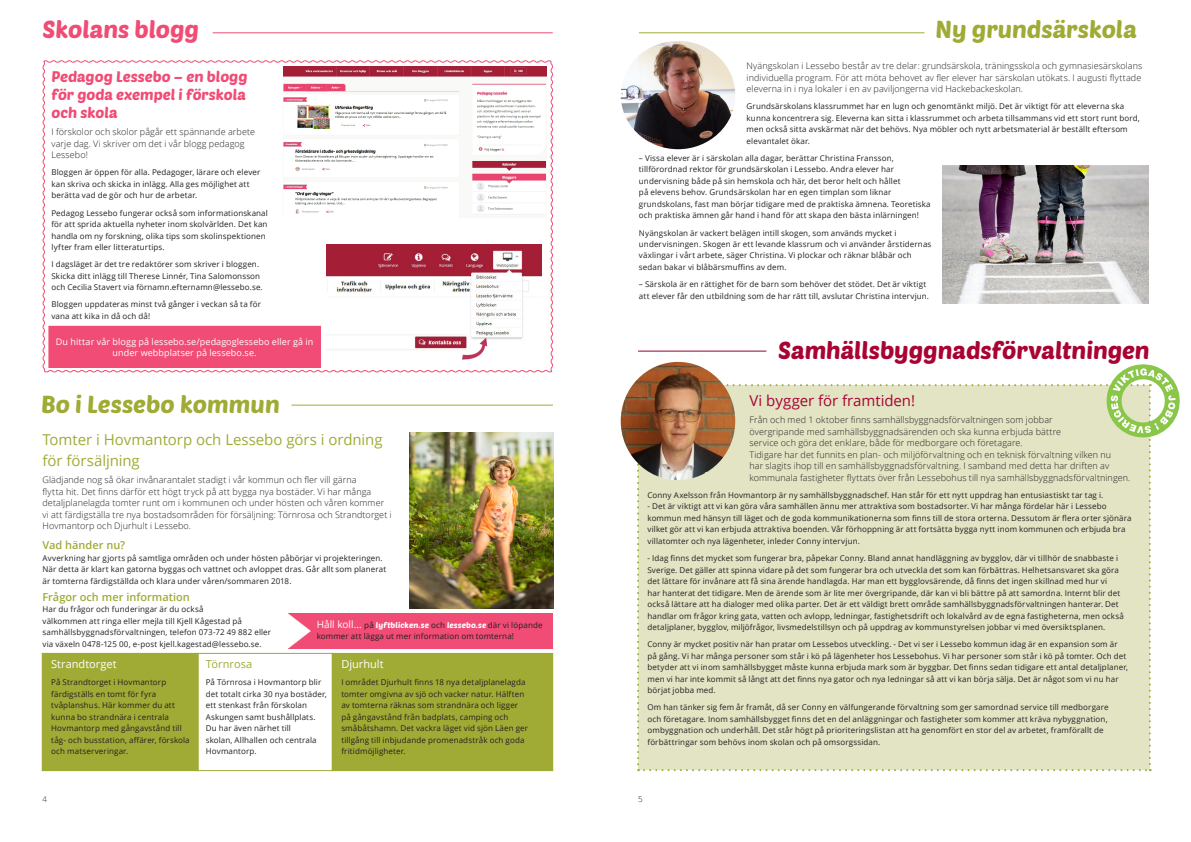
<style>
.page{position:relative;width:1191px;height:842px;background:#fff}
.page>*{position:absolute;margin:0;border:0;box-sizing:border-box;transform-origin:0 0}
.t1{font:24px "Poetsen One";color:#a0ab36}
.t2{font:24px "Poetsen One";letter-spacing:-.005em;color:#a90332}
.t3{font:24px "Poetsen One";letter-spacing:-.005em;color:#f04c75}
.t4{font:15px/21px "Open Sans";letter-spacing:-.005em;color:#a0ab36}
.t5{font:15px/18px "Poetsen One";color:#f04c75;text-align:justify}
.t6{font:15px "Open Sans";letter-spacing:-.005em;color:#a90332}
.t7{font:600 11px "Open Sans";color:#a0ab36}
.t8{font:11px "Open Sans";color:#fff}
.t9{font:11px "Open Sans";color:#a0ab36}
.t10{font:300 9px/11.5px "Open Sans";letter-spacing:.01em;color:#231f20}
.t11{font:9px/11px "Open Sans";letter-spacing:.01em;color:#fff;text-align:center}
.t12{font:8px/11.5px "Open Sans";letter-spacing:.015em;color:#231f20}
.t13{font:8px "Poetsen One";letter-spacing:.015em;color:#fff}
.t14{font:300 8px "Open Sans";color:#231f20}
.s1{font-family:"Open Sans";font-size:10px}
.s2{font-family:"Open Sans";color:#231f20}
</style>
<div class="page">
<svg style="left:42px;top:60px;width:511px;height:313px"></svg>
<hr style="left:291px;top:405px;width:262px;height:1px;background:#a0ab36">
<hr style="left:213px;top:32px;width:340px;height:1px;background:#f04c75">
<img style="left:410px;top:433px;width:143px;height:175px">
<div style="left:196px;top:653px;width:137px;height:118px;border:1px solid #a0ab36"></div>
<div style="left:42px;top:653px;width:156px;height:118px;background:#a0ab36"></div>
<div style="left:42px;top:653px;width:157px;height:118px;border:1px solid #a0ab36"></div>
<div style="left:332px;top:653px;width:220px;height:118px;background:#a0ab36"></div>
<div style="left:288px;top:613px;width:265px;height:35px;background:#f04c75"></div>
<div style="left:49px;top:326px;width:271px;height:41px;background:#f04c75"></div>
<div style="left:48px;top:326px;width:273px;height:42px;border:1px solid #f04c75"></div>
<img style="left:283px;top:66px;width:264px;height:151px">
<img style="left:620px;top:41px;width:115px;height:108px">
<hr style="left:638px;top:351px;width:128px;height:1px;background:#98022a">
<img style="left:620px;top:380px;width:17px;height:82px">
<svg style="left:637px;top:361px;width:543px;height:410px;background:#e0e0c3"></svg>
<img style="left:326px;top:245px;width:215px;height:115px">
<img style="left:942px;top:166px;width:206px;height:137px">
<hr style="left:639px;top:32px;width:285px;height:1px;background:#a0ab36">
<h1 class="t3" style="left:43px;top:14px;width:158px">Skolans blogg</h1>
<h2 class="t5" style="left:51px;top:67px;width:197px">Pedagog Lessebo – en blogg för goda exempel i förskola och skola</h2>
<p class="t10" style="left:51px;top:126px;width:205px">I förskolor och skolor pågår ett spännande arbete varje dag. Vi skriver om det i vår blogg pedagog<br>Lessebo!</p>
<p class="t12" style="left:51px;top:166px;width:210px">Bloggen är öppen för alla. Pedagoger, lärare och elever kan skriva och skicka in inlägg. Alla ges möjlighet att berätta vad de gör och hur de arbetar.</p>
<p class="t12" style="left:51px;top:207px;width:218px">Pedagog Lessebo fungerar också som informationskanal för att sprida aktuella nyheter inom skolvärlden. Det kan handla om ny forskning, olika tips som skolinspektionen lyfter fram eller litteraturtips.</p>
<p class="t12" style="left:51px;top:258px;width:213px">I dagsläget är det tre redaktörer som skriver i bloggen.<br>Skicka ditt inlägg till Therese Linnér, Tina Salomonsson och Cecilia Stavert via förnamn.efternamn@lessebo.se.</p>
<p class="t12" style="left:51px;top:298px;width:211px">Bloggen uppdateras minst två gånger i veckan så ta för vana att kika in då och då!</p>
<p class="t11" style="left:56px;top:336px;width:259px">Du hittar vår blogg på lessebo.se/pedagoglessebo eller gå in under webbplatser på lessebo.se.</p>
<h1 class="t1" style="left:41px;top:389px;width:240px">Bo i Lessebo kommun</h1>
<h2 class="t4" style="left:43px;top:428px;width:341px">Tomter i Hovmantorp och Lessebo görs i ordning för försäljning</h2>
<p class="t10" style="left:43px;top:474px;width:351px">Glädjande nog så ökar invånarantalet stadigt i vår kommun och fler vill gärna<br>flytta hit. Det finns därför ett högt tryck på att bygga nya bostäder. Vi har många detaljplanelagda tomter runt om i kommunen och under hösten och våren kommer vi att färdigställa tre nya bostadsområden för försäljning: Törnrosa och Strandtorget i Hovmantorp och Djurhult i Lessebo.</p>
<h3 class="t7" style="left:43px;top:537px;width:84px">Vad händer nu?</h3>
<p class="t12" style="left:43px;top:552px;width:345px">Avverkning har gjorts på samtliga områden och under hösten påbörjar vi projekteringen.<br>När detta är klart kan gatorna byggas och vattnet och avloppet dras. Går allt som planerat är tomterna färdigställda och klara under våren/sommaren 2018.</p>
<h3 class="t7" style="left:43px;top:589px;width:149px">Frågor och mer information</h3>
<p class="t12" style="left:43px;top:603px;width:230px">Har du frågor och funderingar är du också<br>välkommen att ringa eller mejla till Kjell Kågestad på samhällsbyggnadsförvaltningen, telefon 073-72 49 882 eller via växeln 0478-125 00, e-post kjell.kagestad@lessebo.se.</p>
<h3 class="t9" style="left:206px;top:656px;width:48px">Törnrosa</h3>
<p class="t12" style="left:206px;top:676px;width:123px">På Törnrosa i Hovmantorp blir det totalt cirka 30 nya bostäder, ett stenkast från förskolan<br>Askungen samt bushållplats.<br>Du har även närhet till<br>skolan, Allhallen och centrala<br>Hovmantorp.</p>
<p class="t13" style="left:317px;top:620px;width:227px"><span class="s1">Håll koll...</span> <span class="s2">på</span> lyftblicken.se <span class="s2">och</span> lessebo.se <span class="s2">där vi löpande</span></p>
<p class="t12" style="left:317px;top:630px;width:199px">kommer att lägga ut mer information om tomterna!</p>
<h3 class="t8" style="left:51px;top:656px;width:67px">Strandtorget</h3>
<p class="t12" style="left:51px;top:676px;width:140px">På Strandtorget i Hovmantorp färdigställs en tomt för fyra tvåplanshus. Här kommer du att kunna bo strandnära i centrala<br>Hovmantorp med gångavstånd till tåg- och busstation, affärer, förskola och matserveringar.</p>
<h3 class="t8" style="left:341px;top:656px;width:44px">Djurhult</h3>
<p class="t12" style="left:341px;top:676px;width:188px">I området Djurhult finns 18 nya detaljplanelagda tomter omgivna av sjö och vacker natur. Hälften av tomterna räknas som strandnära och ligger på gångavstånd från badplats, camping och småbåtshamn. Det vackra läget vid sjön Läen ger tillgång till inbjudande promenadstråk och goda fritidmöjligheter.</p>
<h1 class="t1" style="left:935px;top:14px;width:203px">Ny grundsärskola</h1>
<p class="t10" style="left:746px;top:60px;width:397px;text-align:justify">Nyängskolan i Lessebo består av tre delar: grundsärskola, träningsskola och gymnasiesärskolans individuella program. För att möta behovet av fler elever har särskolan utökats. I augusti flyttade eleverna in i nya lokaler i en av paviljongerna vid Hackebackeskolan.</p>
<p class="t12" style="left:746px;top:100px;width:395px">Grundsärskolans klassrummet har en lugn och genomtänkt miljö. Det är viktigt för att eleverna ska kunna koncentrera sig. Eleverna kan sitta i klassrummet och arbeta tillsammans vid ett stort runt bord, men också sitta avskärmat när det behövs. Nya möbler och nytt arbetsmaterial är beställt eftersom elevantalet ökar.</p>
<p class="t12" style="left:639px;top:152px;width:293px">– Vissa elever är i särskolan alla dagar, berättar Christina Fransson, tillförordnad rektor för grundsärskolan i Lessebo. Andra elever har undervisning både på sin hemskola och här, det beror helt och hållet<br>på elevens behov. Grundsärskolan har en egen timplan som liknar grundskolans, fast man börjar tidigare med de praktiska ämnena. Teoretiska och praktiska ämnen går hand i hand för att skapa den bästa inlärningen!</p>
<p class="t12" style="left:639px;top:227px;width:294px">Nyängskolan är vackert belägen intill skogen, som används mycket i undervisningen. Skogen är ett levande klassrum och vi använder årstidernas växlingar i vårt arbete, säger Christina. Vi plockar och räknar blåbär och sedan bakar vi blåbärsmuffins av dem.</p>
<p class="t12" style="left:639px;top:278px;width:292px">– Särskola är en rättighet för de barn som behöver det stödet. Det är viktigt att elever får den utbildning som de har rätt till, avslutar Christina intervjun.</p>
<h1 class="t2" style="left:778px;top:335px;width:373px">Samhällsbyggnadsförvaltningen</h1>
<h2 class="t6" style="left:749px;top:390px;width:167px">Vi bygger för framtiden!</h2>
<p class="t10" style="left:749px;top:414px;width:382px">Från och med 1 oktober finns samhällsbyggnadsförvaltningen som jobbar<br>övergripande med samhällsbyggnadsärenden och ska kunna erbjuda bättre<br>service och göra det enklare, både för medborgare och företagare.<br>Tidigare har det funnits en plan- och miljöförvaltning och en teknisk förvaltning vilken nu<br>har slagits ihop till en samhällsbyggnadsförvaltning. I samband med detta har driften av kommunala fastigheter flyttats över från Lessebohus till nya samhällsbyggnadsförvaltningen.</p>
<p class="t12" style="left:647px;top:489px;width:457px">Conny Axelsson från Hovmantorp är ny samhällsbyggnadschef. Han står för ett nytt uppdrag han entusiastiskt tar tag i.</p>
<p class="t12" style="left:647px;top:501px;width:485px">- Det är viktigt att vi kan göra våra samhällen ännu mer attraktiva som bostadsorter. Vi har många fördelar här i Lessebo kommun med hänsyn till läget och de goda kommunikationerna som finns till de stora orterna. Dessutom är flera orter sjönära vilket gör att vi kan erbjuda attraktiva boenden. Vår förhoppning är att fortsätta bygga nytt inom kommunen och erbjuda bra villatomter och nya lägenheter, inleder Conny intervjun.</p>
<p class="t12" style="left:647px;top:552px;width:478px">- Idag finns det mycket som fungerar bra, påpekar Conny. Bland annat handläggning av bygglov, där vi tillhör de snabbaste i Sverige. Det gäller att spinna vidare på det som fungerar bra och utveckla det som kan förbättras. Helhetsansvaret ska göra det lättare för invånare att få sina ärende handlagda. Har man ett bygglovsärende, då finns det ingen skillnad med hur vi<br>har hanterat det tidigare. Men de ärende som är lite mer övergripande, där kan vi bli bättre på att samordna. Internt blir det också lättare att ha dialoger med olika parter. Det är ett väldigt brett område samhällsbyggnadsförvaltningen hanterar. Det handlar om frågor kring gata, vatten och avlopp, ledningar, fastighetsdrift och lokalvård av de egna fastigheterna, men också detaljplaner, bygglov, miljöfrågor, livsmedelstillsyn och på uppdrag av kommunstyrelsen jobbar vi med översiktsplanen.</p>
<p class="t12" style="left:647px;top:638px;width:482px">Conny är mycket positiv när han pratar om Lessebos utveckling. - Det vi ser i Lessebo kommun idag är en expansion som är på gång. Vi har många personer som står i kö på lägenheter hos Lessebohus. Vi har personer som står i kö på tomter. Och det betyder att vi inom samhällsbygget måste kunna erbjuda mark som är byggbar. Det finns sedan tidigare ett antal detaljplaner, men vi har inte kommit så långt att det finns nya gator och nya ledningar så att vi kan börja sälja. Det är något som vi nu har börjat jobba med.</p>
<p class="t12" style="left:647px;top:702px;width:462px">Om han tänker sig fem år framåt, då ser Conny en välfungerande förvaltning som ger samordnad service till medborgare och företagare. Inom samhällsbygget finns det en del anläggningar och fastigheter som kommer att kräva nybyggnation, ombyggnation och underhåll. Det står högt på prioriteringslistan att ha genomfört en stor del av arbetet, framförallt de förbättringar som behövs inom skolan och på omsorgssidan.</p>
<p class="t14" style="left:42px;top:793px;width:6px">4</p>
<p class="t14" style="left:638px;top:793px;width:6px">5</p>
</div>
